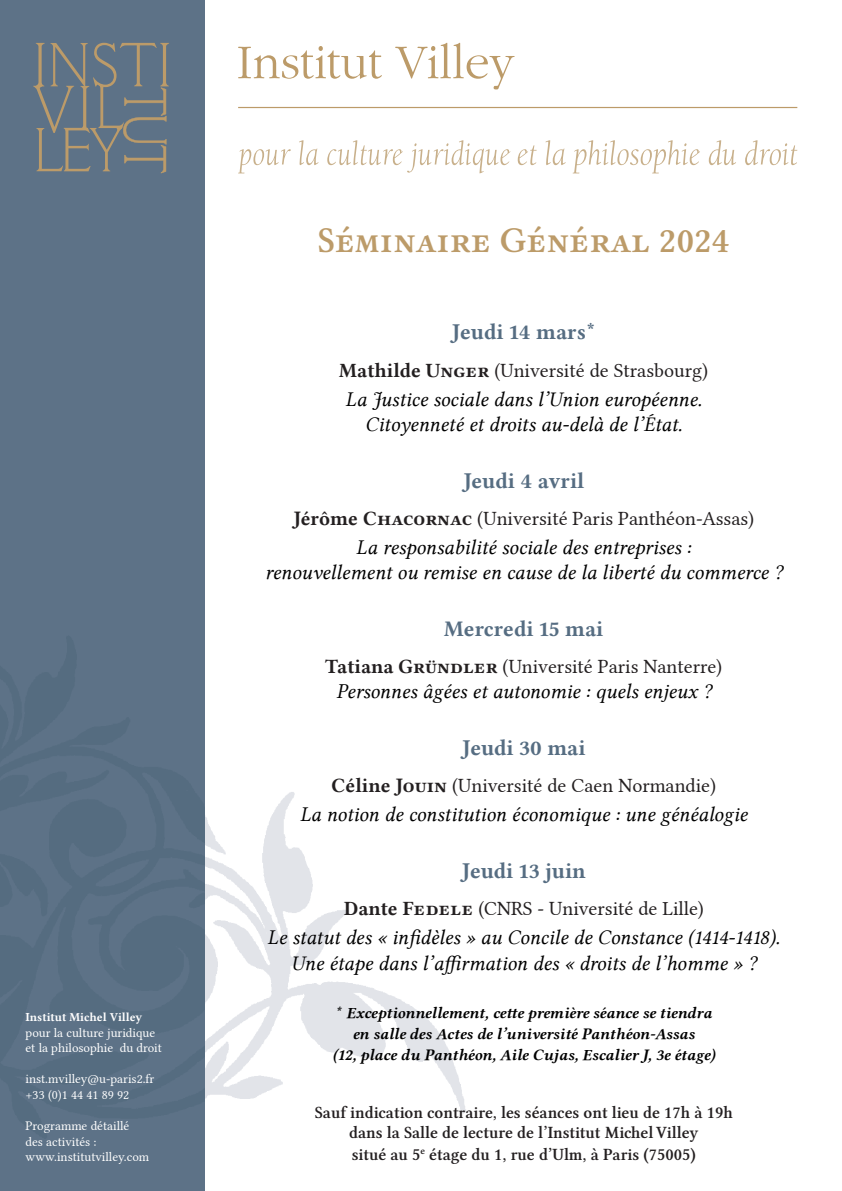
<style>
.page{position:relative;width:842px;height:1191px;background:#fff}
.page>*{position:absolute;margin:0;border:0;box-sizing:border-box;transform-origin:0 0}
.Titre__Date{font:36px "Lin Libertine Z";color:#bc9b69}
.Titre__Date-2{font:22px "Lin Libertine B";color:#566d82}
.Titre__type_event{font:21px/25.2px "Lin Libertine I";color:#000001;text-align:center}
.Titre__type_event-2{font:20px "Lin Libertine";color:#231f20}
.Lieu{font:17px/21px "Lin Libertine Z";color:#231f20;text-align:center}
.Titre__type_event-3{font:16px/21px "Lin Libertine BI";color:#000001;text-align:center}
.t1{font:13px "Lin Libertine";color:#fff}
.t2{font:12px "Lin Libertine B";color:#fff}
.s1{font-family:"Lin Libertine B"}
</style>
<div class="page">
<img style="left:204px;top:500px;width:262px;height:667px">
<div style="left:0;top:0;width:204px;height:1191px;background:#5d7287"></div>
<hr style="left:238px;top:107px;width:559px;height:1px;background:#bc9b69">
<svg style="left:33px;top:43px;width:136px;height:130px"></svg>
<svg style="left:238px;top:43px;width:277px;height:46px"></svg>
<svg style="left:238px;top:140px;width:272px;height:33px"></svg>
<svg style="left:518px;top:140px;width:279px;height:33px"></svg>
<p class="t2" style="left:26px;top:1008px;width:118px">Institut Michel Villey</p>
<p class="t1" style="left:26px;top:1022px;width:131px">pour la culture juridique</p>
<p class="t1" style="left:26px;top:1037px;width:138px">et la philosophie du droit</p>
<p class="t1" style="left:26px;top:1068px;width:130px">inst.mvilley@u-paris2.fr</p>
<p class="t1" style="left:26px;top:1084px;width:105px">+33 (0)1 44 41 89 92</p>
<p class="t1" style="left:26px;top:1115px;width:105px">Programme détaillé</p>
<p class="t1" style="left:26px;top:1131px;width:73px">des activités :</p>
<p class="t1" style="left:26px;top:1146px;width:125px">www.institutvilley.com</p>
<p class="Titre__Date" style="left:318px;top:220px;width:414px">Séminaire Général 2024</p>
<p class="Titre__Date-2" style="left:452px;top:317px;width:145px">Jeudi 14 mars*</p>
<p class="Titre__type_event-2" style="left:339px;top:354px;width:370px"><span class="s1">Mathilde Unger</span> (Université de Strasbourg)</p>
<p class="Titre__type_event" style="left:346px;top:387px;width:358px">La Justice sociale dans l’Union européenne.<br>Citoyenneté et droits au-delà de l’État.</p>
<p class="Titre__Date-2" style="left:463px;top:465px;width:122px">Jeudi 4 avril</p>
<p class="Titre__type_event-2" style="left:293px;top:502px;width:462px"><span class="s1">Jérôme Chacornac</span> (Université Paris Panthéon-Assas)</p>
<p class="Titre__type_event" style="left:265px;top:535px;width:519px">La responsabilité sociale des entreprises :<br>renouvellement ou remise en cause de la liberté du commerce ?</p>
<p class="Titre__Date-2" style="left:444px;top:613px;width:161px">Mercredi 15 mai</p>
<p class="Titre__type_event-2" style="left:325px;top:650px;width:398px"><span class="s1">Tatiana Gründler</span> (Université Paris Nanterre)</p>
<p class="Titre__type_event" style="left:336px;top:679px;width:376px">Personnes âgées et autonomie : quels enjeux ?</p>
<p class="Titre__Date-2" style="left:462px;top:733px;width:125px">Jeudi 30 mai</p>
<p class="Titre__type_event-2" style="left:331px;top:770px;width:386px"><span class="s1">Céline Jouin</span> (Université de Caen Normandie)</p>
<p class="Titre__type_event" style="left:300px;top:802px;width:449px">La notion de constitution économique : une généalogie</p>
<p class="Titre__Date-2" style="left:462px;top:856px;width:125px">Jeudi 13 juin</p>
<p class="Titre__type_event-2" style="left:344px;top:893px;width:362px"><span class="s1">Dante Fedele</span> (CNRS - Université de Lille)</p>
<p class="Titre__type_event" style="left:268px;top:925px;width:514px">Le statut des « infidèles » au Concile de Constance (1414-1418).<br>Une étape dans l’affirmation des « droits de l’homme » ?</p>
<p class="Titre__type_event-3" style="left:332px;top:1002px;width:384px">* Exceptionnellement, cette première séance se tiendra en salle des Actes de l’université Panthéon-Assas<br>(12, place du Panthéon, Aile Cujas, Escalier J, 3e étage)</p>
<p class="Lieu" style="left:315px;top:1102px;width:419px">Sauf indication contraire, les séances ont lieu de 17h à 19h dans la Salle de lecture de l’Institut Michel Villey<br>situé au 5<sup>e</sup> étage du 1, rue d’Ulm, à Paris (75005)</p>
</div>
